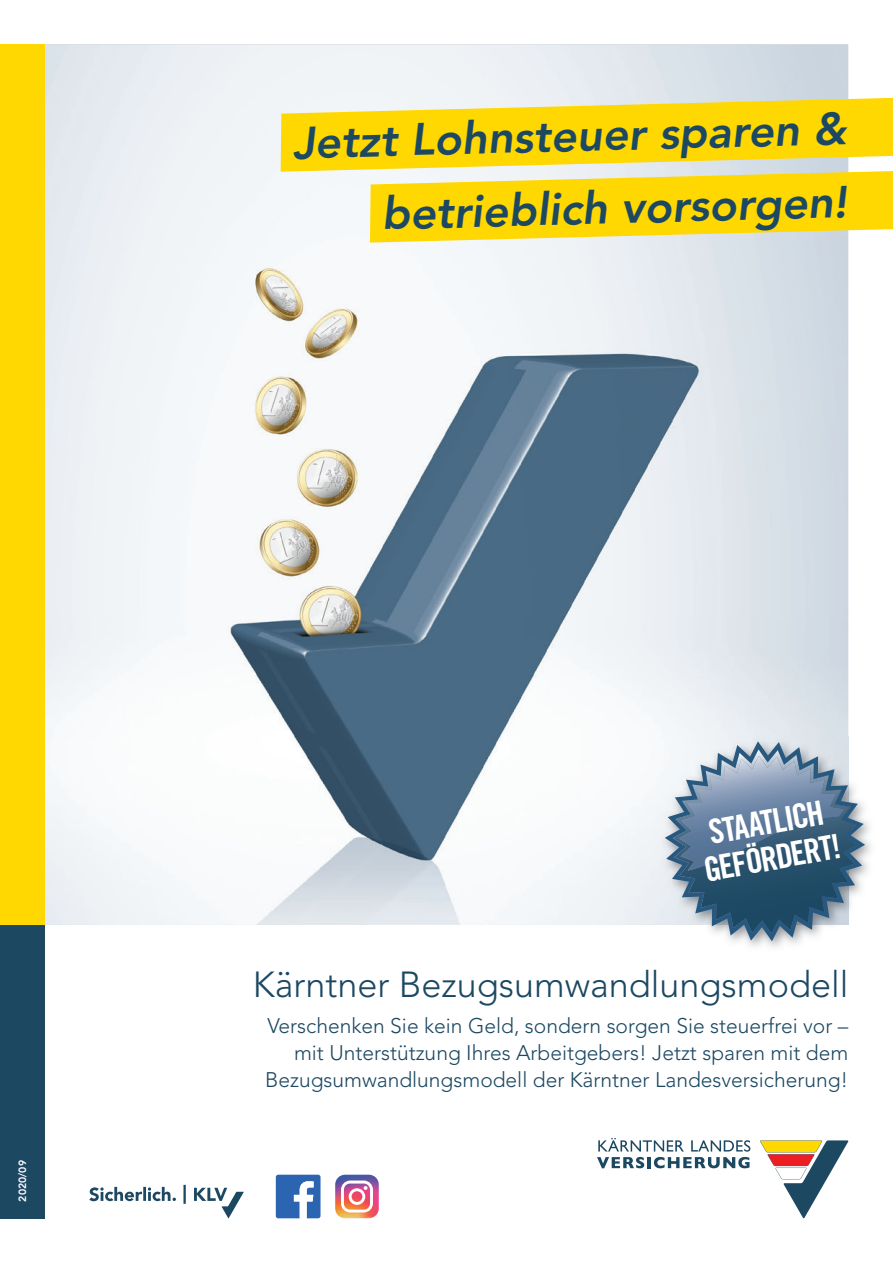
<style>
.page{position:relative;width:893px;height:1263px;background:#fff}
.page>*{position:absolute;margin:0;border:0;box-sizing:border-box;transform-origin:0 0}
.t1{font:italic 800 45px/72.9px "Avenir LT Std";color:#1c4862;text-align:right}
.t2{font:300 36px "Avenir LT Std";color:#1c4862}
.t3{font:33.75px/36.2px "Trade Gothic LT Std Bd Cn 20";color:#fff;text-align:center}
.t4{font:300 21px/27px "Avenir LT Std";color:#1c4862;text-align:right}
.t5{font:800 10.5px "Avenir";color:#fff}
.t6{font:800 10.5px "Avenir LT Std";color:#fff}
</style>
<div class="page">
<img style="left:45px;top:45px;width:803px;height:880px">
<div style="left:0;top:45px;width:45px;height:880px;background:#ffd801"></div>
<svg style="left:597px;top:1138px;width:153px;height:30px"></svg>
<svg style="left:760px;top:1140px;width:88px;height:78px"></svg>
<img style="left:660px;top:736px;width:188px;height:189px">
<svg style="left:665px;top:741px;width:200px;height:200px"></svg>
<img style="left:679px;top:756px;width:165px;height:114px">
<svg style="left:281px;top:98px;width:612px;height:74px;background:#fadc32"></svg>
<svg style="left:370px;top:171px;width:523px;height:72px;background:#fadb2f"></svg>
<div style="left:0;top:925px;width:45px;height:293px;background:#1c4862"></div>
<svg style="left:89px;top:1185px;width:155px;height:33px"></svg>
<svg style="left:276px;top:1175px;width:44px;height:43px"></svg>
<svg style="left:335px;top:1175px;width:44px;height:43px"></svg>
<p class="t6" style="left:16px;top:1189px;width:30px;rotate:-90deg">11 4</p>
<p class="t5" style="left:16px;top:1201px;width:43px;rotate:-90deg">2020/09</p>
<p class="t1" style="left:292px;top:105px;width:556px;rotate:-1deg">Jetzt Lohnsteuer sparen &amp; betrieblich vorsorgen!</p>
<p class="t3" style="left:695px;top:816px;width:140px;rotate:-10deg">STAATLICH<br>GEFÖRDERT!</p>
<p class="t2" style="left:253px;top:963px;width:597px">Kärntner Bezugsumwandlungsmodell</p>
<p class="t4" style="left:265px;top:1012px;width:585px">Verschenken Sie kein Geld, sondern sorgen Sie steuerfrei vor – mit Unterstützung Ihres Arbeitgebers! Jetzt sparen mit dem<br>Bezugsumwandlungsmodell der Kärntner Landesversicherung!</p>
</div>
